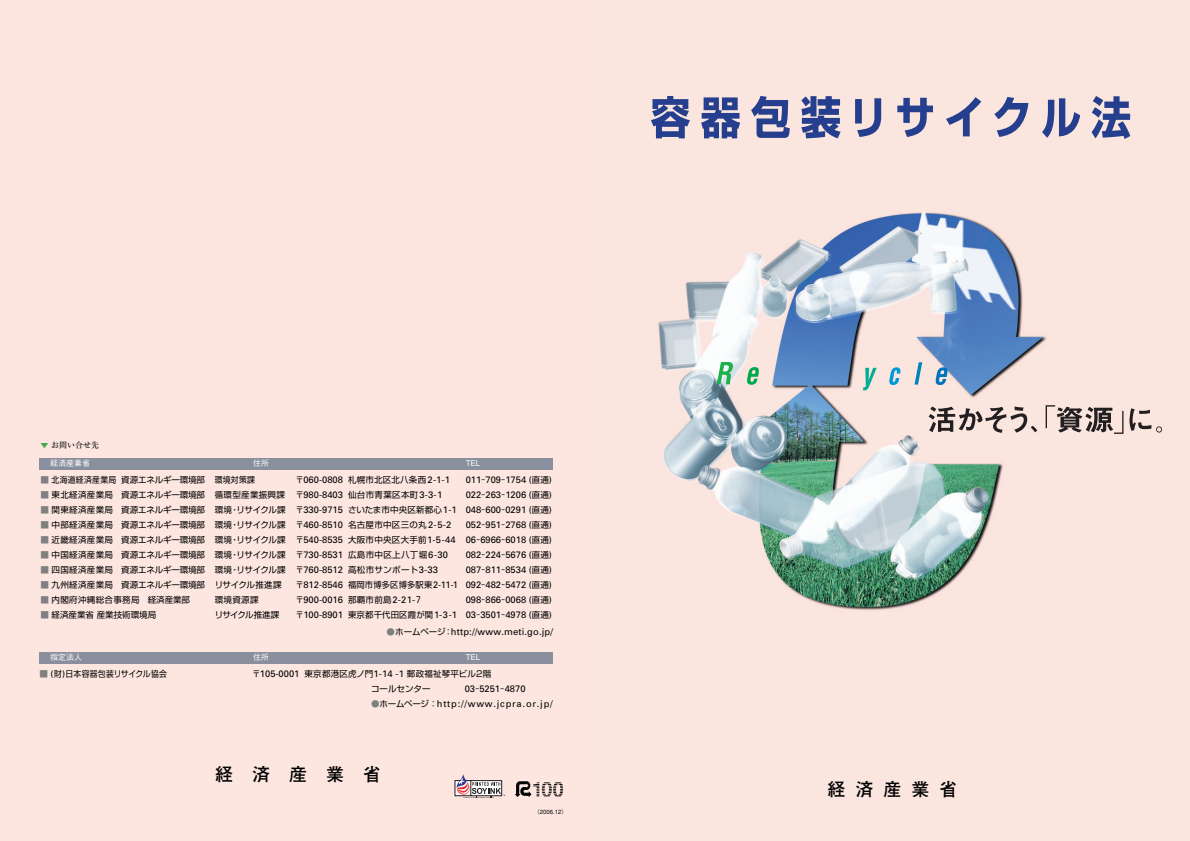
<style>
.page{position:relative;width:1190px;height:841px;background:#fff}
.page>*{position:absolute;margin:0;border:0;box-sizing:border-box;transform-origin:0 0}
.t1{font:700 18px "Futo Go B101";letter-spacing:.805em;color:#000}
.t2{font:9.4px "Univers";color:#000}
.t3{font:9.4px "Univers";letter-spacing:.085em;color:#000}
.t4{font:8.5px/15px "Shin Go";letter-spacing:.025em;color:#000}
.t5{font:8.5px "Shin Go";color:#000}
.t6{font:8.5px "Shin Go";letter-spacing:.025em;color:#000;scale:.92 1}
.t7{font:8.5px "Shin Go";letter-spacing:-.015em;color:#000}
.t8{font:8.5px "Shin Go";letter-spacing:-.07em;color:#000}
.t9{font:500 8px "Gothic BBB";color:#fff}
.t10{font:500 8px "Ryumin";color:#000}
.t11{font:500 6px "Gothic BBB";color:#000}
.s1{color:#43ac44}
.s2{color:#808080}
.s3{font-family:"Shin Go";font-size:8.5px}
.s4{font-family:"Univers";font-size:9.4px}
.s5{font-family:"Shin Go";font-size:8.5px;color:#808080}
</style>
<div class="page">
<div style="left:0;top:0;width:595px;height:841px;background:#fde6e0"></div>
<img style="left:595px;top:0;width:595px;height:841px">
<svg style="left:651px;top:96px;width:39px;height:42px;background:#727aab"></svg>
<svg style="left:701px;top:97px;width:39px;height:41px;background:#6470a5"></svg>
<svg style="left:751px;top:96px;width:39px;height:42px;background:#7e84af"></svg>
<svg style="left:801px;top:96px;width:40px;height:42px;background:#6974a7"></svg>
<svg style="left:855px;top:98px;width:26px;height:39px"></svg>
<svg style="left:897px;top:98px;width:36px;height:39px"></svg>
<svg style="left:946px;top:97px;width:35px;height:39px"></svg>
<svg style="left:994px;top:97px;width:34px;height:40px"></svg>
<svg style="left:1042px;top:98px;width:38px;height:40px;background:#a19fbd"></svg>
<svg style="left:1092px;top:96px;width:38px;height:43px;background:#8589b2"></svg>
<svg style="left:717px;top:362px;width:17px;height:22px"></svg>
<svg style="left:746px;top:367px;width:13px;height:18px"></svg>
<svg style="left:863px;top:368px;width:14px;height:23px"></svg>
<svg style="left:889px;top:367px;width:12px;height:18px"></svg>
<svg style="left:915px;top:362px;width:7px;height:23px"></svg>
<svg style="left:935px;top:367px;width:13px;height:18px"></svg>
<div style="left:40px;top:458px;width:513px;height:12px;background:#8a8f9d"></div>
<div style="left:40px;top:652px;width:513px;height:12px;background:#8a8f9d"></div>
<svg style="left:929px;top:406px;width:108px;height:27px;background:#baaaa6"></svg>
<svg style="left:1046px;top:405px;width:78px;height:29px;background:#ac9c99"></svg>
<svg style="left:1130px;top:408px;width:32px;height:25px"></svg>
<img style="left:515px;top:781px;width:49px;height:16px">
<svg style="left:454px;top:774px;width:51px;height:24px"></svg>
<p class="t10" style="left:41px;top:442px;width:60px"><span class="s1">▼</span> お問い合せ先</p>
<p class="t9" style="left:50px;top:460px;width:41px">経済産業省</p>
<p class="t9" style="left:253px;top:460px;width:17px">住所</p>
<p class="t9" style="left:466px;top:460px;width:16px">TEL</p>
<p class="t6" style="left:41px;top:477px;width:235px"><span class="s2">■</span> 北海道経済産業局 資源エネルギー環境部 環境対策課</p>
<p class="t2" style="left:296px;top:477px;width:156px"><span class="s3">〒</span>060-0808 <span class="s3">札幌市北区北八条西</span> 2-1-1</p>
<p class="t2" style="left:466px;top:477px;width:88px">011<span class="s3">－</span>709<span class="s3">－</span>1754 (<span class="s3">直通</span>)</p>
<p class="t4" style="left:41px;top:489px;width:246px"><span class="s2">■</span> 東北経済産業局 資源エネルギー環境部 循環型産業振興課</p>
<p class="t2" style="left:296px;top:492px;width:148px"><span class="s3">〒</span>980-8403 <span class="s3">仙台市青葉区本町</span>3-3-1</p>
<p class="t2" style="left:466px;top:492px;width:88px">022<span class="s3">－</span>263<span class="s3">－</span>1206 (<span class="s3">直通</span>)</p>
<p class="t5" style="left:41px;top:507px;width:513px"><span class="s2">■</span> 関東経済産業局 資源エネルギー環境部 環境・リサイクル課 〒<span class="s4">330-9715</span> さいたま市中央区新都心<span class="s4">1-1 048</span>－<span class="s4">600</span>－<span class="s4">0291 (</span>直通<span class="s4">)</span></p>
<p class="t4" style="left:41px;top:519px;width:412px"><span class="s2">■</span> 中部経済産業局 資源エネルギー環境部 環境・リサイクル課 〒<span class="s4">460-8510</span> 名古屋市中区三の丸 <span class="s4">2-5-2</span></p>
<p class="t2" style="left:466px;top:522px;width:88px">052<span class="s3">－</span>951<span class="s3">－</span>2768 (<span class="s3">直通</span>)</p>
<p class="t4" style="left:41px;top:534px;width:513px"><span class="s2">■</span> 近畿経済産業局 資源エネルギー環境部 環境・リサイクル課 〒<span class="s4">540-8535</span> 大阪市中央区大手前<span class="s4">1-5-44 06</span>－<span class="s4">6966</span>－<span class="s4">6018 (</span>直通<span class="s4">)</span></p>
<p class="t4" style="left:41px;top:549px;width:409px"><span class="s2">■</span> 中国経済産業局 資源エネルギー環境部 環境・リサイクル課 〒<span class="s4">730-8531</span> 広島市中区上八丁堀<span class="s4">6-30</span></p>
<p class="t2" style="left:466px;top:552px;width:88px">082<span class="s3">－</span>224<span class="s3">－</span>5676 (<span class="s3">直通</span>)</p>
<p class="t4" style="left:41px;top:564px;width:399px"><span class="s2">■</span> 四国経済産業局 資源エネルギー環境部 環境・リサイクル課 〒<span class="s4">760-8512</span> 高松市サンポート<span class="s4">3-33</span></p>
<p class="t2" style="left:466px;top:567px;width:88px">087<span class="s3">－</span>811<span class="s3">－</span>8534 (<span class="s3">直通</span>)</p>
<p class="t7" style="left:41px;top:582px;width:243px"><span class="s2">■</span> 九州経済産業局 資源エネルギー環境部 リサイクル推進課</p>
<p class="t2" style="left:296px;top:582px;width:258px"><span class="s3">〒</span>812-8546 <span class="s3">福岡市博多区博多駅東</span>2-11-1 092<span class="s3">－</span>482<span class="s3">－</span>5472 (<span class="s3">直通</span>)</p>
<p class="t4" style="left:41px;top:594px;width:151px"><span class="s2">■</span> 内閣府沖縄総合事務局 経済産業部</p>
<p class="t4" style="left:215px;top:594px;width:45px">環境資源課</p>
<p class="t2" style="left:296px;top:597px;width:129px"><span class="s3">〒</span>900-0016 <span class="s3">那覇市前島</span>2-21-<span class="s3">７</span></p>
<p class="t2" style="left:466px;top:597px;width:88px">098<span class="s3">－</span>866<span class="s3">－</span>0068 (<span class="s3">直通</span>)</p>
<p class="t5" style="left:41px;top:612px;width:117px"><span class="s2">■</span> 経済産業省産業技術環境局</p>
<p class="t8" style="left:215px;top:612px;width:66px">リサイクル推進課</p>
<p class="t2" style="left:296px;top:612px;width:258px"><span class="s3">〒</span>100-8901 <span class="s3">東京都千代田区霞が関</span>1-3-1 03<span class="s3">－</span>3501<span class="s3">－</span>4978 (<span class="s3">直通</span>)</p>
<p class="t2" style="left:387px;top:629px;width:168px"><span class="s5">●</span><span class="s3">ホームページ：</span>http://www.meti.go.jp/</p>
<p class="t9" style="left:50px;top:654px;width:33px">指定法人</p>
<p class="t9" style="left:253px;top:654px;width:17px">住所</p>
<p class="t9" style="left:466px;top:654px;width:16px">TEL</p>
<p class="t6" style="left:40px;top:671px;width:140px"><span class="s2">■</span> <span class="s4">(</span>財<span class="s4">)</span>日本容器包装リサイクル協会</p>
<p class="t4" style="left:371px;top:668px;width:122px;text-indent:-119px">〒<span class="s4">105-0001</span> 東京都港区虎ノ門<span class="s4">1-14 -1</span> 郵政福祉琴平ビル2階コールセンター</p>
<p class="t2" style="left:465px;top:686px;width:62px">03<span class="s3">－</span>5251<span class="s3">－</span>4870</p>
<p class="t3" style="left:371px;top:701px;width:183px"><span class="s5">●</span><span class="s3">ホームページ：</span>http://www.jcpra.or.jp/</p>
<h1 class="t1" style="left:215px;top:767px;width:168px">経済産業省</h1>
<p class="t11" style="left:534px;top:809px;width:35px">（2006.12）</p>
<h1 class="t1" style="left:827px;top:783px;width:132px">経済産業省</h1>
</div>
